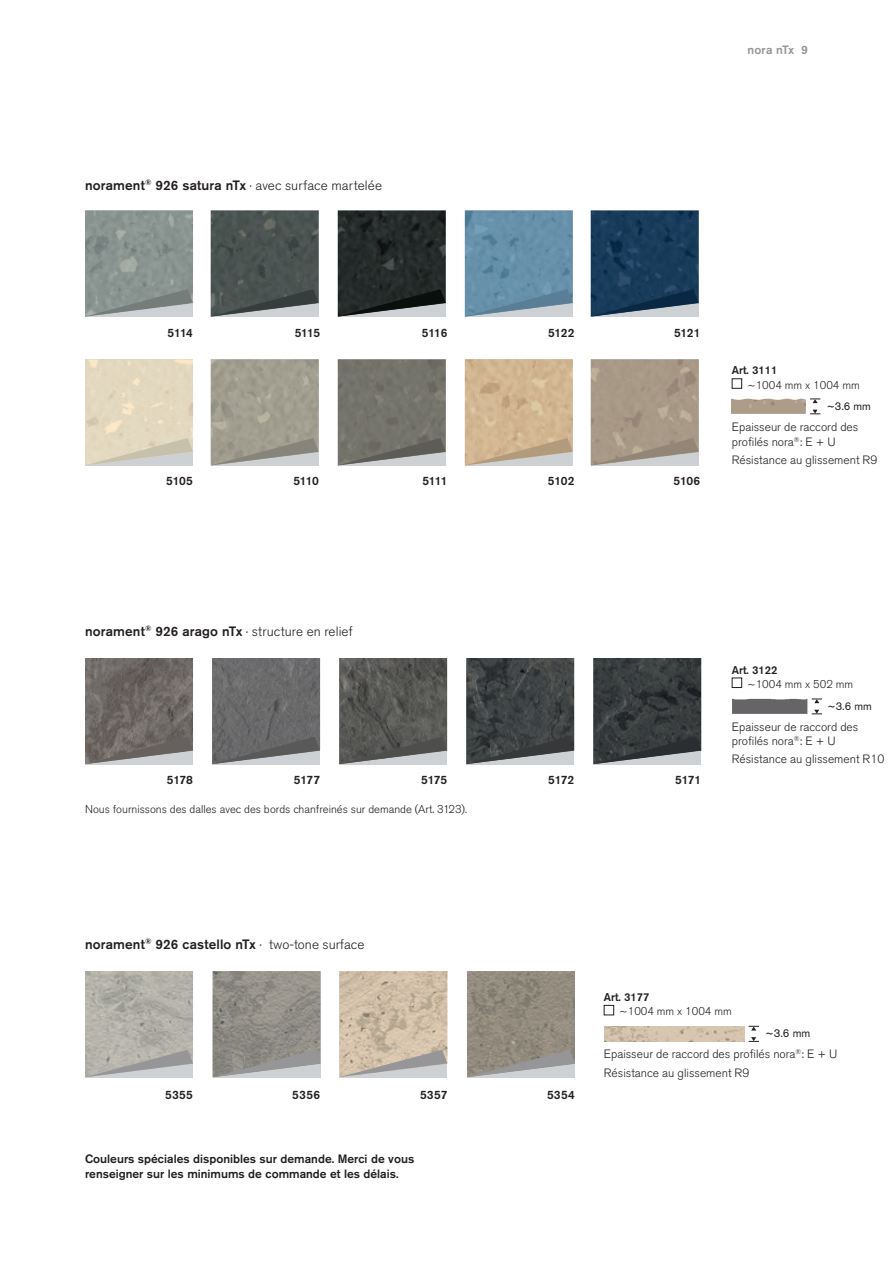
<style>
.page{position:relative;width:893px;height:1263px;background:#fff}
.page>*{position:absolute;margin:0;border:0;box-sizing:border-box;transform-origin:0 0}
.t1{font:500 13.5px "Akzidenz Grotesk Pro";letter-spacing:.01em;color:#231f20}
.t2{font:300 12px/14.2px "Akzidenz Grotesk Pro";color:#231f20}
.t3{font:500 12px/14.2px "Akzidenz Grotesk Pro";color:#231f20}
.t4{font:500 12px "Akzidenz Grotesk Pro";letter-spacing:.015em;color:#969598}
.t5{font:11.4px "Akzidenz Grotesk Pro";color:#231f20}
.t6{font:300 11.25px "Akzidenz Grotesk Pro";color:#231f20}
.t7{font:500 11.25px "Akzidenz Grotesk Pro";color:#231f20}
.t8{font:11.25px "Akzidenz Grotesk Pro";color:#231f20}
.s1{font-weight:300}
</style>
<div class="page">
<img style="left:85px;top:210px;width:108px;height:107px">
<svg style="left:85px;top:289px;width:108px;height:27px;background:#939b99"></svg>
<svg style="left:85px;top:438px;width:108px;height:27px;background:#d6d0bf"></svg>
<img style="left:211px;top:210px;width:108px;height:107px">
<svg style="left:211px;top:289px;width:108px;height:27px;background:#636a6a"></svg>
<img style="left:338px;top:210px;width:108px;height:107px">
<svg style="left:338px;top:289px;width:108px;height:27px;background:#434848"></svg>
<img style="left:465px;top:210px;width:108px;height:107px">
<svg style="left:465px;top:289px;width:108px;height:27px;background:#7a99ae"></svg>
<img style="left:591px;top:210px;width:108px;height:107px">
<svg style="left:591px;top:289px;width:108px;height:27px;background:#3d576f"></svg>
<img style="left:211px;top:359px;width:108px;height:79px">
<svg style="left:211px;top:438px;width:108px;height:27px;background:#a3a299"></svg>
<img style="left:338px;top:359px;width:108px;height:79px">
<svg style="left:338px;top:438px;width:108px;height:27px;background:#82827d"></svg>
<img style="left:465px;top:359px;width:108px;height:79px">
<svg style="left:465px;top:438px;width:108px;height:27px;background:#c8b59b"></svg>
<img style="left:591px;top:359px;width:108px;height:79px">
<svg style="left:591px;top:438px;width:108px;height:27px;background:#aba194"></svg>
<img style="left:85px;top:658px;width:108px;height:79px">
<svg style="left:85px;top:737px;width:108px;height:27px;background:#837f7d"></svg>
<img style="left:212px;top:658px;width:108px;height:79px">
<svg style="left:212px;top:737px;width:108px;height:27px;background:#7c7d7e"></svg>
<img style="left:339px;top:658px;width:108px;height:79px">
<svg style="left:339px;top:737px;width:108px;height:27px;background:#707170"></svg>
<img style="left:466px;top:658px;width:108px;height:79px">
<svg style="left:466px;top:737px;width:108px;height:27px;background:#5e6163"></svg>
<img style="left:593px;top:658px;width:108px;height:79px">
<svg style="left:593px;top:737px;width:108px;height:27px;background:#575b5d"></svg>
<img style="left:85px;top:971px;width:108px;height:79px">
<svg style="left:85px;top:1050px;width:108px;height:27px;background:#b2b2af"></svg>
<img style="left:339px;top:971px;width:108px;height:79px">
<svg style="left:339px;top:1050px;width:108px;height:27px;background:#c1b9ae"></svg>
<img style="left:467px;top:971px;width:108px;height:79px">
<svg style="left:467px;top:1050px;width:108px;height:27px;background:#a09d98"></svg>
<img style="left:213px;top:971px;width:108px;height:106px">
<svg style="left:213px;top:1050px;width:107px;height:27px;background:#9d9d9b"></svg>
<svg style="left:749px;top:1037px;width:10px;height:5px"></svg>
<svg style="left:749px;top:1026px;width:10px;height:4px"></svg>
<img style="left:604px;top:1026px;width:140px;height:15px">
<div style="left:604px;top:1005px;width:10px;height:10px;border:1px solid #231f20"></div>
<svg style="left:731px;top:399px;width:89px;height:15px"></svg>
<div style="left:732px;top:378px;width:10px;height:11px;border:1px solid #231f20"></div>
<svg style="left:732px;top:699px;width:90px;height:15px"></svg>
<div style="left:732px;top:678px;width:10px;height:10px;border:1px solid #231f20"></div>
<p class="t1" style="left:85px;top:176px;width:298px">norament<sup>®</sup> 926 satura nTx <span class="s1">· avec surface martelée</span></p>
<p class="t4" style="left:747px;top:42px;width:62px">nora nTx 9</p>
<p class="t3" style="left:168px;top:326px;width:27px">5114</p>
<p class="t3" style="left:166px;top:473px;width:28px">5105</p>
<p class="t3" style="left:295px;top:326px;width:27px">5115</p>
<p class="t3" style="left:422px;top:326px;width:27px">5116</p>
<p class="t3" style="left:548px;top:326px;width:28px">5122</p>
<p class="t3" style="left:674px;top:326px;width:28px">5121</p>
<p class="t3" style="left:293px;top:473px;width:27px">5110</p>
<p class="t3" style="left:422px;top:473px;width:27px">5111</p>
<p class="t3" style="left:548px;top:473px;width:28px">5102</p>
<p class="t3" style="left:674px;top:473px;width:28px">5106</p>
<p class="t7" style="left:732px;top:363px;width:47px">Art. 3111</p>
<p class="t6" style="left:748px;top:377px;width:114px">~1004 mm x 1004 mm</p>
<p class="t2" style="left:732px;top:420px;width:128px">Epaisseur de raccord des profilés nora<sup>®</sup>: E + U</p>
<p class="t2" style="left:732px;top:453px;width:147px">Résistance au glissement R9</p>
<p class="t8" style="left:827px;top:399px;width:46px">~3.6 mm</p>
<p class="t1" style="left:85px;top:622px;width:269px">norament<sup>®</sup> 926 arago nTx <span class="s1">· structure en relief</span></p>
<p class="t3" style="left:167px;top:772px;width:28px">5178</p>
<p class="t3" style="left:294px;top:772px;width:28px">5177</p>
<p class="t3" style="left:421px;top:772px;width:27px">5175</p>
<p class="t3" style="left:548px;top:772px;width:28px">5172</p>
<p class="t3" style="left:675px;top:772px;width:28px">5171</p>
<p class="t6" style="left:85px;top:802px;width:383px">Nous fournissons des dalles avec des bords chanfreinés sur demande (Art. 3123).</p>
<p class="t7" style="left:732px;top:662px;width:47px">Art. 3122</p>
<p class="t6" style="left:748px;top:677px;width:107px">~1004 mm x 502 mm</p>
<p class="t2" style="left:732px;top:719px;width:128px">Epaisseur de raccord des profilés nora<sup>®</sup>: E + U</p>
<p class="t2" style="left:732px;top:752px;width:154px">Résistance au glissement R10</p>
<p class="t8" style="left:827px;top:698px;width:46px">~3.6 mm</p>
<p class="t1" style="left:85px;top:935px;width:281px">norament<sup>®</sup> 926 castello nTx <span class="s1">· two-tone surface</span></p>
<p class="t3" style="left:165px;top:1088px;width:29px">5355</p>
<p class="t3" style="left:292px;top:1088px;width:29px">5356</p>
<p class="t3" style="left:420px;top:1088px;width:29px">5357</p>
<p class="t3" style="left:547px;top:1088px;width:29px">5354</p>
<p class="t3" style="left:85px;top:1152px;width:331px">Couleurs spéciales disponibles sur demande. Merci de vous renseigner sur les minimums de commande et les délais.</p>
<p class="t7" style="left:604px;top:990px;width:47px">Art. 3177</p>
<p class="t6" style="left:620px;top:1004px;width:114px">~1004 mm x 1004 mm</p>
<p class="t2" style="left:604px;top:1044px;width:235px;line-height:18.5px">Epaisseur de raccord des profilés nora<sup>®</sup>: E + U<br>Résistance au glissement R9</p>
<p class="t5" style="left:765px;top:1026px;width:46px">~3.6 mm</p>
</div>
